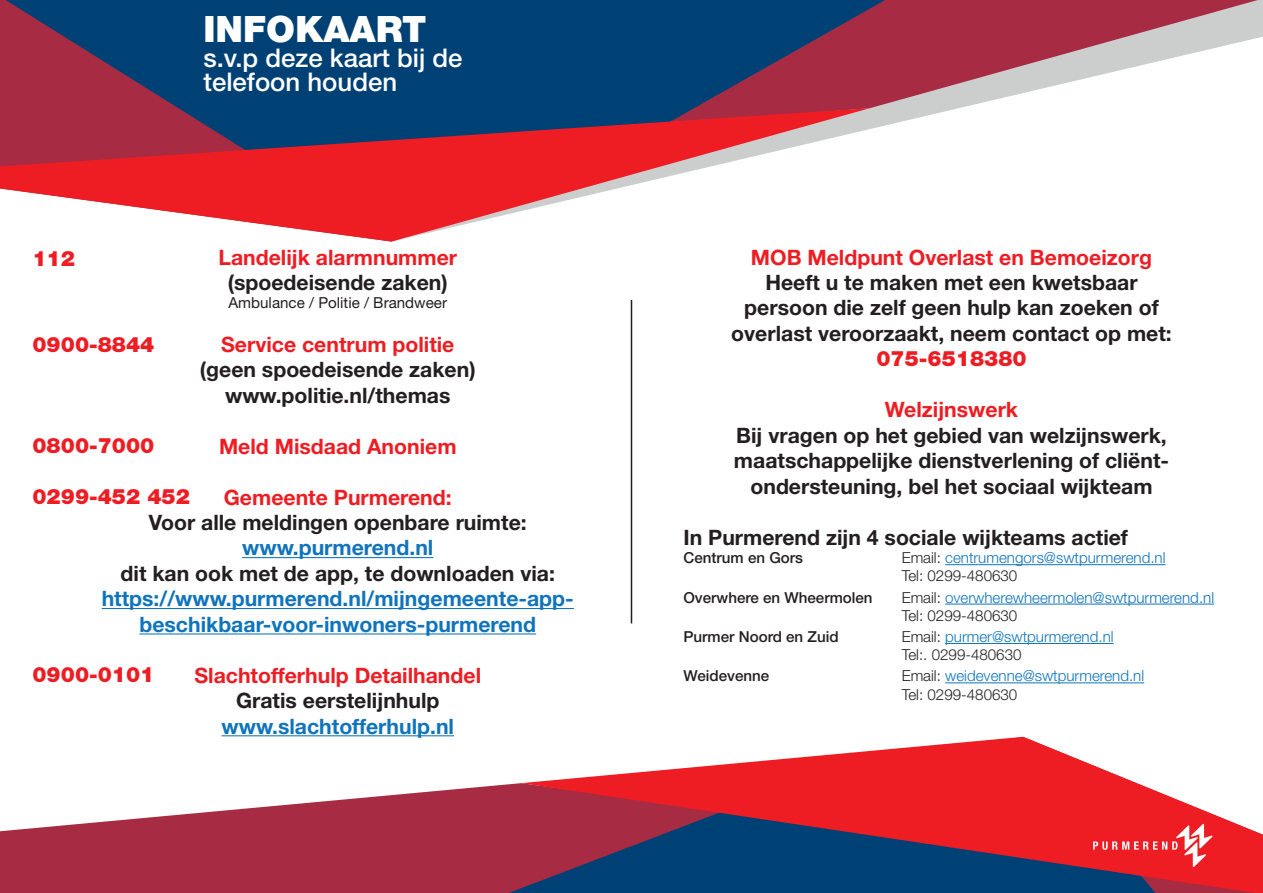
<style>
.page{position:relative;width:1263px;height:893px;background:#fff}
.page>*{position:absolute;margin:0;border:0;box-sizing:border-box;transform-origin:0 0}
.t1{font:900 36.3px "Helvetica Neue";color:#fff}
.t2{font:500 25.8px/24.3px "Helvetica Neue";color:#fff}
.t3{font:700 21.15px/25.5px "Helvetica Neue";color:#231f20;text-align:center}
.t4{font:700 21.15px "Helvetica Neue";color:#ee1d23}
.t5{font:700 21.15px/25.5px "Helvetica Neue";color:#1074bc;text-align:center}
.t6{font:900 21.15px "Helvetica Neue";color:#ee1d23}
.t7{font:300 15.15px/18.1px "Helvetica Neue";color:#1074bc}
.t8{font:500 15.15px "Helvetica Neue";color:#231f20}
.t9{font:300 15.15px/18.1px "Helvetica Neue";color:#231f20}
.t10{font:15.15px "Helvetica Neue";color:#231f20}
.s1{color:#231f20}
.s2{color:#1074bc}
</style>
<div class="page">
<div style="left:391px;top:0;width:495px;height:129px;background:#004175"></div>
<svg style="left:665px;top:0;width:593px;height:125px"></svg>
<svg style="left:0;top:0;width:391px;height:108px;fill:#004175"></svg>
<svg style="left:0;top:108px;width:870px;height:134px"></svg>
<svg style="left:0;top:783px;width:521px;height:110px;fill:#a62b43"></svg>
<svg style="left:521px;top:737px;width:502px;height:156px"></svg>
<hr style="left:242px;top:557px;width:191px;height:1px;background:#1074bc">
<hr style="left:102px;top:608px;width:472px;height:1px;background:#1074bc">
<hr style="left:139px;top:633px;width:397px;height:1px;background:#1074bc">
<hr style="left:222px;top:735px;width:232px;height:1px;background:#1074bc">
<svg style="left:1023px;top:737px;width:240px;height:156px"></svg>
<hr style="left:945px;top:564px;width:220px;height:1px;background:#1074bc">
<hr style="left:945px;top:604px;width:269px;height:1px;background:#1074bc">
<hr style="left:945px;top:643px;width:168px;height:1px;background:#1074bc">
<hr style="left:945px;top:682px;width:199px;height:1px;background:#1074bc">
<hr style="left:631px;top:300px;width:1px;height:323px;background:#231f20">
<h1 class="t1" style="left:203px;top:8px;width:224px">INFOKAART</h1>
<p class="t2" style="left:203px;top:45px;width:261px">s.v.p deze kaart bij de telefoon houden</p>
<p class="t4" style="left:218px;top:244px;width:240px">Landelijk alarmnummer</p>
<p class="t3" style="left:228px;top:269px;width:221px">(spoedeisende zaken)</p>
<p class="t10" style="left:228px;top:294px;width:220px">Ambulance / Politie / Brandweer</p>
<p class="t4" style="left:221px;top:331px;width:235px">Service centrum politie</p>
<p class="t3" style="left:200px;top:356px;width:277px">(geen spoedeisende zaken) www.politie.nl/themas</p>
<p class="t4" style="left:219px;top:433px;width:239px">Meld Misdaad Anoniem</p>
<p class="t4" style="left:224px;top:484px;width:229px">Gemeente Purmerend:</p>
<p class="t3" style="left:149px;top:509px;width:379px">Voor alle meldingen openbare ruimte:</p>
<p class="t5" style="left:242px;top:535px;width:193px">www.purmerend.nl</p>
<p class="t3" style="left:121px;top:560px;width:436px">dit kan ook met de app, te downloaden via:</p>
<p class="t5" style="left:102px;top:586px;width:474px">https://www.purmerend.nl/mijngemeente-app&shy;beschikbaar-voor-inwoners-purmerend</p>
<p class="t4" style="left:194px;top:662px;width:288px">Slachtofferhulp Detailhandel</p>
<p class="t3" style="left:236px;top:687px;width:205px">Gratis eerstelijnhulp</p>
<p class="t5" style="left:222px;top:713px;width:234px">www.slachtofferhulp.nl</p>
<p class="t6" style="left:32px;top:246px;width:44px">112</p>
<p class="t6" style="left:32px;top:331px;width:123px">0900-8844</p>
<p class="t6" style="left:32px;top:433px;width:123px">0800-7000</p>
<p class="t6" style="left:32px;top:484px;width:159px">0299-452 452</p>
<p class="t6" style="left:32px;top:662px;width:123px">0900-0101</p>
<p class="t4" style="left:751px;top:244px;width:403px">MOB Meldpunt Overlast en Bemoeizorg</p>
<p class="t3" style="left:731px;top:269px;width:442px">Heeft u te maken met een kwetsbaar persoon die zelf geen hulp kan zoeken of overlast veroorzaakt, neem contact op met:</p>
<p class="t6" style="left:876px;top:346px;width:152px">075-6518380</p>
<p class="t4" style="left:885px;top:397px;width:135px">Welzijnswerk</p>
<p class="t3" style="left:734px;top:422px;width:437px">Bij vragen op het gebied van welzijnswerk, maatschappelijke dienstverlening of cliënt&shy;ondersteuning, bel het sociaal wijkteam</p>
<p class="t3" style="left:683px;top:524px;width:446px">In Purmerend zijn 4 sociale wijkteams actief</p>
<p class="t8" style="left:683px;top:549px;width:121px">Centrum en Gors</p>
<p class="t7" style="left:902px;top:548px;width:265px"><span class="s1">Email:</span> centrumengors@swtpurmerend.nl<br><span class="s1">Tel: 0299-480630</span></p>
<p class="t8" style="left:683px;top:588px;width:191px">Overwhere en Wheermolen</p>
<p class="t7" style="left:902px;top:588px;width:314px"><span class="s1">Email:</span> overwherewheermolen@swtpurmerend.nl<br><span class="s1">Tel: 0299-480630</span></p>
<p class="t8" style="left:683px;top:627px;width:157px">Purmer Noord en Zuid</p>
<p class="t9" style="left:902px;top:627px;width:213px">Email: <span class="s2">purmer@swtpurmerend.nl<br></span>Tel:. 0299-480630</p>
<p class="t8" style="left:683px;top:667px;width:87px">Weidevenne</p>
<p class="t7" style="left:902px;top:667px;width:244px"><span class="s1">Email:</span> weidevenne@swtpurmerend.nl<br><span class="s1">Tel: 0299-480630</span></p>
</div>
